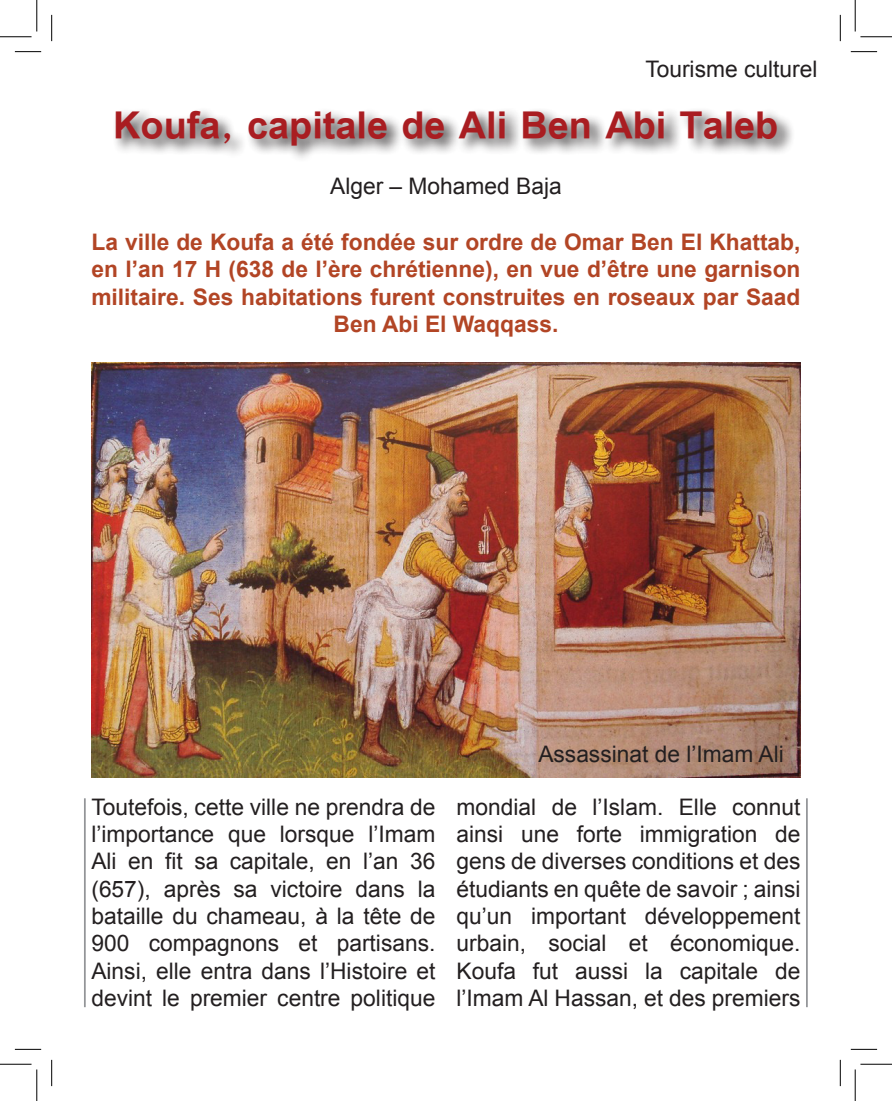
<style>
.page{position:relative;width:892px;height:1101px;background:#fff}
.page>*{position:absolute;margin:0;border:0;box-sizing:border-box;transform-origin:0 0}
.t1{font:700 42px "Simplified Arabic";color:#a91d21}
.t2{font:22.75px/27.3px "Arial";color:#231f20;text-align:justify}
.t3{font:700 22.75px/27.3px "Arial";color:#b24525;text-align:center}
</style>
<div class="page">
<div style="left:112px;top:107px;width:682px;height:56px;background:#231f20;opacity:.86"></div>
<hr style="left:84px;top:798px;width:2px;height:209px;background:#939598">
<hr style="left:805px;top:798px;width:2px;height:209px;background:#939598">
<img style="left:91px;top:363px;width:709px;height:414px">
<svg style="left:15px;top:51px;width:26px;height:1px"></svg>
<svg style="left:850px;top:51px;width:26px;height:1px"></svg>
<svg style="left:15px;top:1049px;width:26px;height:1px"></svg>
<svg style="left:850px;top:1049px;width:26px;height:1px"></svg>
<svg style="left:51px;top:15px;width:1px;height:26px"></svg>
<svg style="left:51px;top:1060px;width:1px;height:26px"></svg>
<svg style="left:839px;top:15px;width:1px;height:26px"></svg>
<svg style="left:839px;top:1060px;width:1px;height:26px"></svg>
<hr style="left:0;top:36px;width:32px;height:1px;background:#000">
<hr style="left:860px;top:36px;width:31px;height:1px;background:#000">
<hr style="left:0;top:1064px;width:32px;height:1px;background:#000">
<hr style="left:860px;top:1064px;width:31px;height:1px;background:#000">
<hr style="left:36px;top:0;width:1px;height:31px;background:#000">
<hr style="left:36px;top:1069px;width:1px;height:32px;background:#000">
<hr style="left:854px;top:0;width:1px;height:31px;background:#000">
<hr style="left:854px;top:1069px;width:1px;height:32px;background:#000">
<p class="t2" style="left:645px;top:55px;width:173px">Tourisme culturel</p>
<p class="t1" style="left:113px;top:91px;width:666px">Koufa, capitale de Ali Ben Abi Taleb</p>
<p class="t2" style="left:330px;top:172px;width:233px">Alger – Mohamed Baja</p>
<p class="t3" style="left:91px;top:229px;width:710px">La ville de Koufa a été fondée sur ordre de Omar Ben El Khattab, en l’an 17 H (638 de l’ère chrétienne), en vue d’être une garnison militaire. Ses habitations furent construites en roseaux par Saad Ben Abi El Waqqass.</p>
<p class="t2" style="left:538px;top:740px;width:247px">Assassinat de l’Imam Ali</p>
<p class="t2" style="left:91px;top:793px;width:345px">Toutefois, cette ville ne prendra de l’importance que lorsque l’Imam Ali en fit sa capitale, en l’an 36 (657), après sa victoire dans la bataille du chameau, à la tête de 900 compagnons et partisans.<br>Ainsi, elle entra dans l’Histoire et devint le premier centre politique</p>
<p class="t2" style="left:456px;top:793px;width:345px">mondial de l’Islam. Elle connut ainsi une forte immigration de gens de diverses conditions et des étudiants en quête de savoir ; ainsi qu’un important développement urbain, social et économique.<br>Koufa fut aussi la capitale de l’Imam Al Hassan, et des premiers</p>
</div>
